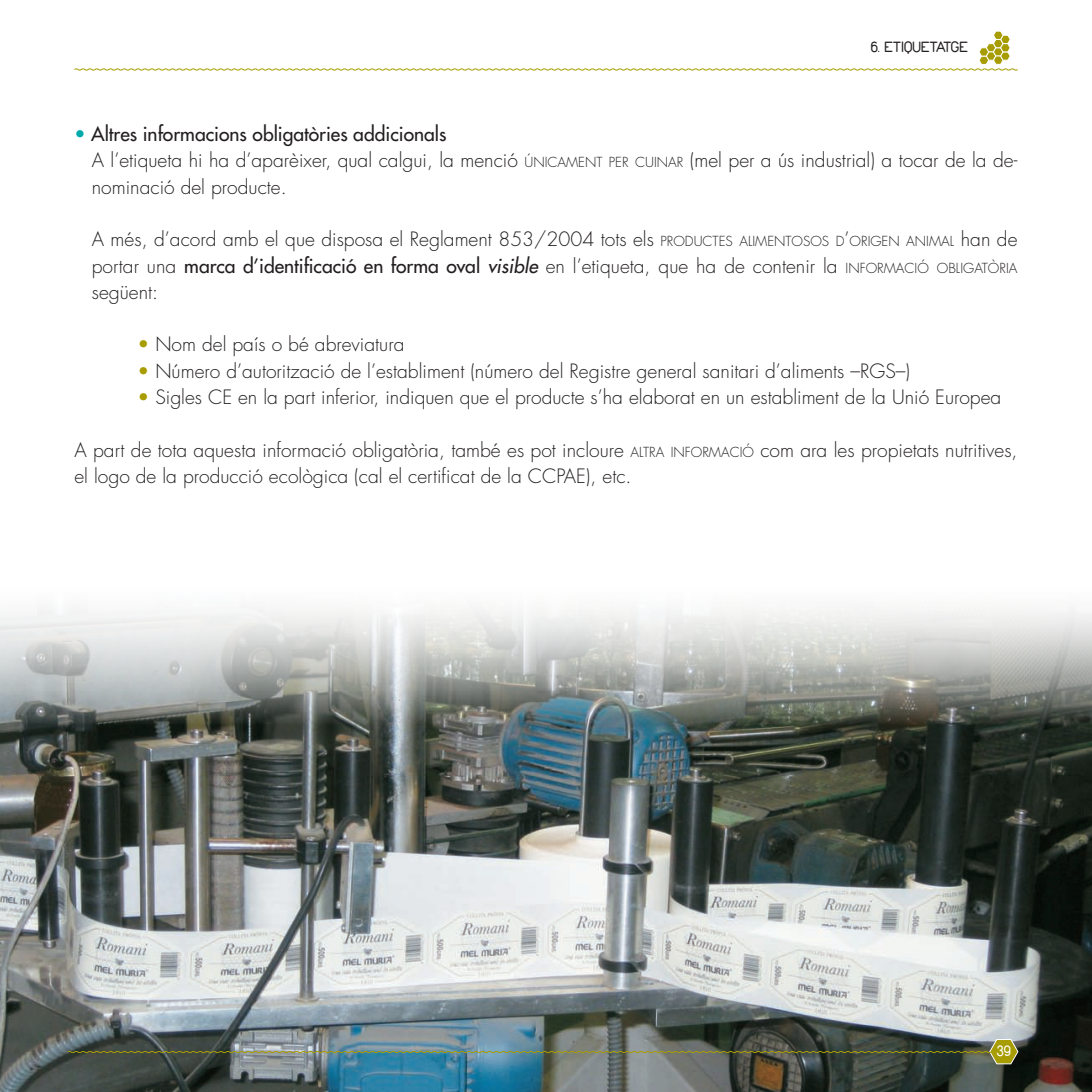
<style>
.page{position:relative;width:1092px;height:1092px;background:#fff}
.page>*{position:absolute;margin:0;border:0;box-sizing:border-box;transform-origin:0 0}
.t1{font:300 19.25px/26.2px "Futura";color:#231f20}
.t2{font:15.75px "Duepuntozero";letter-spacing:.02em;color:#231f20}
.t3{font:15.75px "Duepuntozero";color:#fff}
.s1{font-weight:400;color:#00a9aa}
.s2{font-weight:400}
.s3{font-size:13.47px}
.s4{font-style:inherit}
.s5{font-weight:400;font-style:italic}
.s6{color:#a79c01}
</style>
<div class="page">
<svg style="left:74px;top:31px;width:944px;height:40px"></svg>
<img style="left:0;top:607px;width:1091px;height:484px">
<img style="left:67px;top:1039px;width:951px;height:24px">
<p class="t2" style="left:870px;top:38px;width:98px">6. ETIQUETATGE</p>
<p class="t1" style="left:92px;top:121px;width:927px;text-indent:-17px"><span class="s1">•</span> <span class="s2">Altres informacions obligatòries addicionals<br></span>A l’etiqueta hi ha d’aparèixer, qual calgui, la menció <span class="s3">ÚNICAMENT PER CUINAR</span> (mel per a ús industrial) a tocar de la de&shy;nominació del producte.</p>
<p class="t1" style="left:92px;top:226px;width:927px;text-align:justify">A més, d’acord amb el que disposa el Reglament 853/2004 tots els <span class="s3">PRODUCTES ALIMENTOSOS D</span><span class="s4">’</span><span class="s3">ORIGEN ANIMAL</span> han de portar una <span class="s2">marca d’identificació en forma oval</span> <span class="s5">visible</span> en l’etiqueta, que ha de contenir la <span class="s3">INFORMACIÓ OBLIGATÒRIA </span>següent:</p>
<p class="t1" style="left:137px;top:331px;width:268px"><span class="s6">•</span> Nom del país o bé abreviatura</p>
<p class="t1" style="left:137px;top:358px;width:774px"><span class="s6">•</span> Número d’autorització de l’establiment (número del Registre general sanitari d’aliments –RGS–)</p>
<p class="t1" style="left:137px;top:384px;width:865px"><span class="s6">•</span> Sigles CE en la part inferior, indiquen que el producte s’ha elaborat en un establiment de la Unió Europea</p>
<p class="t1" style="left:74px;top:437px;width:944px">A part de tota aquesta informació obligatòria, també es pot incloure <span class="s3">ALTRA INFORMACIÓ</span> com ara les propietats nutritives, el logo de la producció ecològica (cal el certificat de la CCPAE), etc.</p>
<p class="t3" style="left:996px;top:1041px;width:16px">39</p>
</div>
